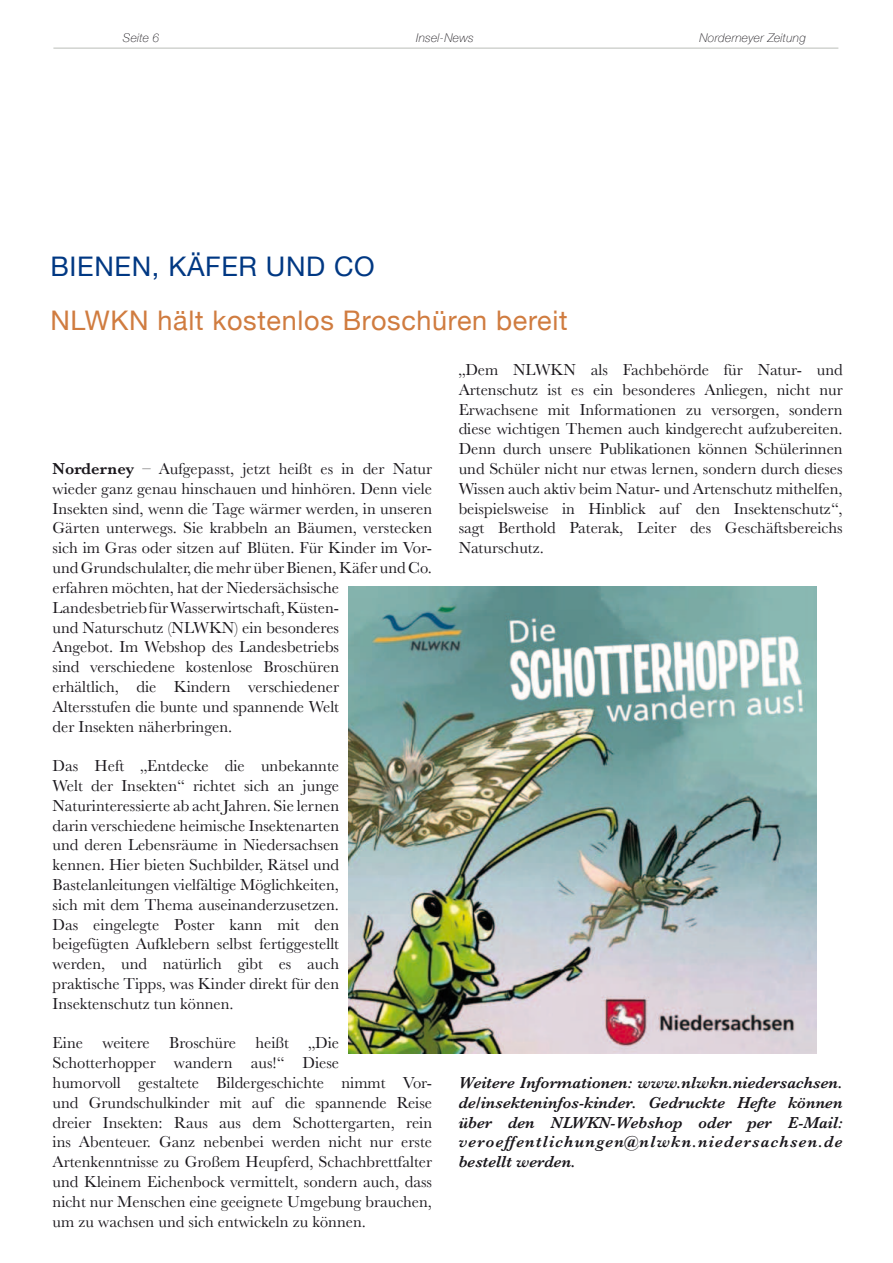
<style>
.page{position:relative;width:893px;height:1263px;background:#fff}
.page>*{position:absolute;margin:0;border:0;box-sizing:border-box;transform-origin:0 0}
.t1{font:27px "Helvetica Neue";letter-spacing:.025em;color:#d07c40}
.t2{font:27px "Helvetica Neue";letter-spacing:.025em;color:#003883}
.t3{font:16.5px/19.8px "Baskerville";color:#1a171c}
.t4{font:italic 600 16.5px/19.8px "Baskerville";letter-spacing:.07em;color:#1a171c;text-align:justify}
.t5{font:italic 100 12px "Helvetica Neue";letter-spacing:.025em;color:#1a171c}
.s1{font-weight:600}
</style>
<div class="page">
<hr style="left:53px;top:47px;width:785px;height:2px;background:#d1d3d0">
<img style="left:349px;top:587px;width:467px;height:467px">
<p class="t5" style="left:123px;top:33px;width:38px">Seite 6</p>
<p class="t5" style="left:416px;top:33px;width:59px">Insel-News</p>
<p class="t5" style="left:699px;top:33px;width:108px">Norderneyer Zeitung</p>
<h1 class="t2" style="left:50px;top:252px;width:326px">BIENEN, KÄFER UND CO</h1>
<h1 class="t1" style="left:50px;top:307px;width:519px">NLWKN hält kostenlos Broschüren bereit</h1>
<p class="t3" style="left:53px;top:461px;width:381px"><span class="s1">Norderney</span> – Aufgepasst, jetzt heißt es in der Natur wieder ganz genau hinschauen und hinhören. Denn viele Insekten sind, wenn die Tage wärmer werden, in unseren Gärten unterwegs. Sie krabbeln an Bäumen, verstecken sich im Gras oder sitzen auf Blüten. Für Kinder im Vor&shy;und Grundschulalter, die mehr über Bienen, Käfer und Co. erfahren möchten, hat der Niedersächsische Landesbetrieb für Wasserwirtschaft, Küsten-<br>und Naturschutz (NLWKN) ein besonderes<br>Angebot. Im Webshop des Landesbetriebs<br>sind verschiedene kostenlose Broschüren<br>erhältlich, die Kindern verschiedener<br>Altersstufen die bunte und spannende Welt<br>der Insekten näherbringen.</p>
<p class="t3" style="left:53px;top:756px;width:288px;text-align:justify">Das Heft „Entdecke die unbekannte Welt der Insekten“ richtet sich an junge Naturinteressierte ab acht Jahren. Sie lernen darin verschiedene heimische Insektenarten und deren Lebensräume in Niedersachsen kennen. Hier bieten Suchbilder, Rätsel und Bastelanleitungen vielfältige Möglichkeiten, sich mit dem Thema auseinanderzusetzen.<br>Das eingelegte Poster kann mit den beigefügten Aufklebern selbst fertiggestellt werden, und natürlich gibt es auch praktische Tipps, was Kinder direkt für den Insektenschutz tun können.</p>
<p class="t3" style="left:53px;top:1033px;width:381px">Eine weitere Broschüre heißt „Die Schotterhopper wandern aus!“ Diese<br>humorvoll gestaltete Bildergeschichte nimmt Vor&shy;und Grundschulkinder mit auf die spannende Reise dreier Insekten: Raus aus dem Schottergarten, rein ins Abenteuer. Ganz nebenbei werden nicht nur erste Artenkenntnisse zu Großem Heupferd, Schachbrettfalter und Kleinem Eichenbock vermittelt, sondern auch, dass nicht nur Menschen eine geeignete Umgebung brauchen, um zu wachsen und sich entwickeln zu können.</p>
<p class="t3" style="left:459px;top:360px;width:386px;text-align:justify">„Dem NLWKN als Fachbehörde für Natur- und Artenschutz ist es ein besonderes Anliegen, nicht nur Erwachsene mit Informationen zu versorgen, sondern diese wichtigen Themen auch kindgerecht aufzubereiten.<br>Denn durch unsere Publikationen können Schülerinnen und Schüler nicht nur etwas lernen, sondern durch dieses Wissen auch aktiv beim Natur- und Artenschutz mithelfen, beispielsweise in Hinblick auf den Insektenschutz“, sagt Berthold Paterak, Leiter des Geschäftsbereichs Naturschutz.</p>
<p class="t4" style="left:459px;top:1074px;width:386px">Weitere Informationen: www.nlwkn.niedersachsen. de/insekteninfos-kinder. Gedruckte Hefte können über den NLWKN-Webshop oder per E-Mail: veroeffentlichungen@nlwkn.niedersachsen.de bestellt werden.</p>
</div>
